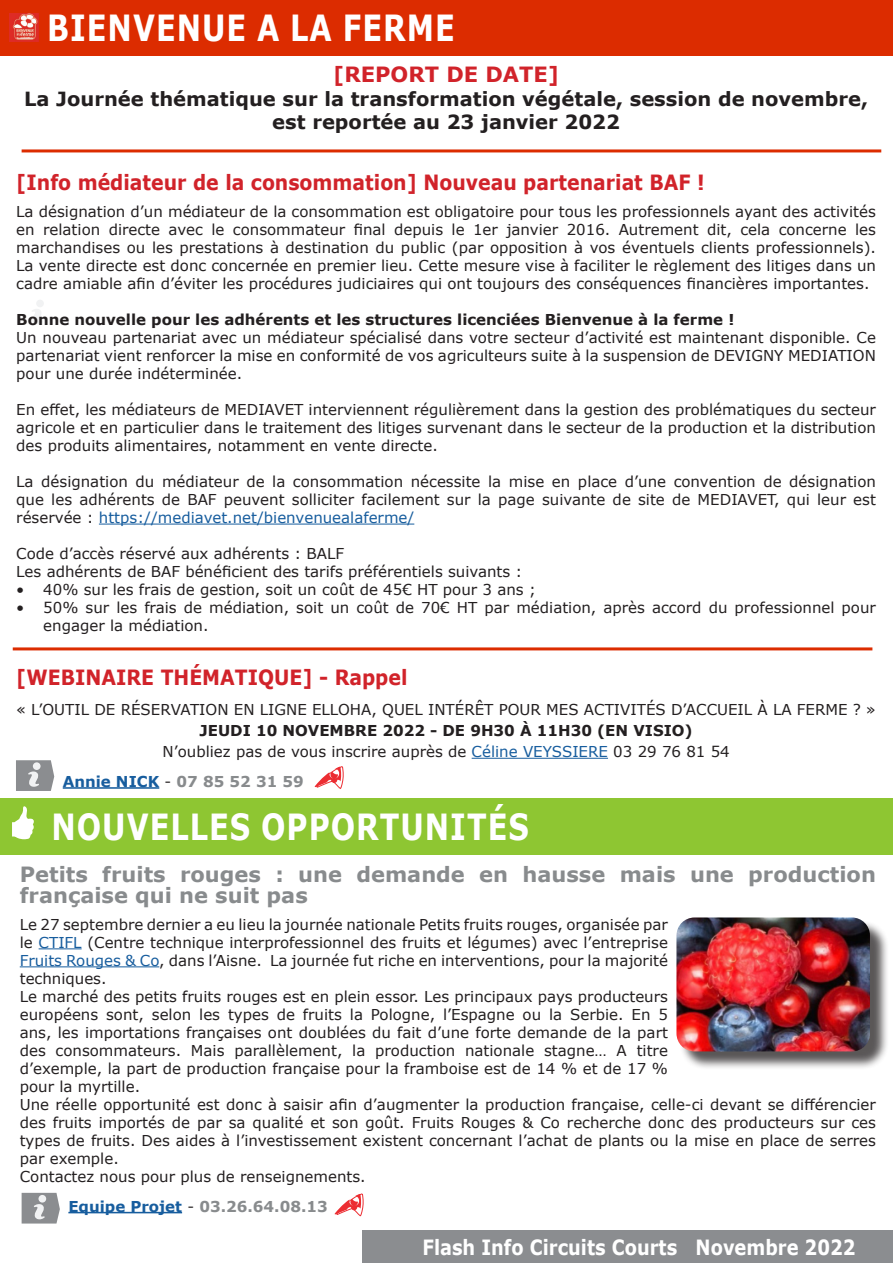
<style>
.page{position:relative;width:893px;height:1263px;background:#fff}
.page>*{position:absolute;margin:0;border:0;box-sizing:border-box;transform-origin:0 0}
.t1{font:700 36px "Verdana";letter-spacing:.035em;color:#fff;scale:.8 1}
.t2{font:700 21px "Verdana";color:#d1232a;scale:.9 1}
.t3{font:700 21px/21px "Verdana";color:#888b8d}
.t4{font:700 21px "Verdana";color:#fff;scale:.85 1}
.t5{font:700 21px "Verdana";color:#d1232a}
.t6{font:700 19.5px "Verdana";color:#231f20}
.t7{font:15px/18px "Verdana";color:#231f20;text-align:justify}
.t8{font:700 15px "Verdana";color:#231f20}
.t9{font:700 15px "Verdana";color:#888b8d}
.s1{color:#175d9e}
.s2{font-weight:700}
.s3{font-weight:400;color:#231f20}
</style>
<div class="page">
<div style="left:363px;top:1230px;width:530px;height:33px;background:#8b8d90"></div>
<svg style="left:32px;top:309px;width:10px;height:15px"></svg>
<div style="left:36px;top:300px;width:8px;height:7px;background:#f1f2f3;border-radius:50%"></div>
<div style="left:0;top:0;width:893px;height:55px;background:#dc2c00"></div>
<hr style="left:99px;top:524px;width:315px;height:1px;background:#175d9e">
<hr style="left:472px;top:758px;width:136px;height:1px;background:#175d9e">
<hr style="left:63px;top:787px;width:96px;height:2px;background:#175d9e">
<img style="left:10px;top:13px;width:28px;height:29px">
<svg style="left:16px;top:760px;width:38px;height:31px"></svg>
<div style="left:33px;top:762px;width:8px;height:8px;background:#f1f2f3;border-radius:50%"></div>
<svg style="left:315px;top:766px;width:29px;height:23px"></svg>
<div style="left:0;top:798px;width:893px;height:57px;background:#8ec632"></div>
<svg style="left:12px;top:806px;width:22px;height:33px"></svg>
<hr style="left:39px;top:948px;width:43px;height:1px;background:#175d9e">
<hr style="left:20px;top:966px;width:139px;height:1px;background:#175d9e">
<hr style="left:68px;top:1212px;width:114px;height:1px;background:#175d9e">
<div style="left:679px;top:920px;width:210px;height:150px;background:#231f20;opacity:.75"></div>
<img style="left:676px;top:917px;width:194px;height:134px">
<svg style="left:22px;top:1193px;width:38px;height:30px"></svg>
<div style="left:38px;top:1195px;width:8px;height:7px;background:#f1f2f3;border-radius:50%"></div>
<svg style="left:335px;top:1193px;width:28px;height:23px"></svg>
<hr style="left:22px;top:149px;width:859px;height:3px;background:#dc2c00">
<hr style="left:13px;top:647px;width:859px;height:3px;background:#dc2c00">
<p class="t1" style="left:47px;top:3px;width:511px">BIENVENUE A LA FERME</p>
<p class="t5" style="left:333px;top:60px;width:228px">[REPORT DE DATE]</p>
<p class="t6" style="left:24px;top:85px;width:845px">La Journée thématique sur la transformation végétale, session de novembre,</p>
<p class="t6" style="left:272px;top:108px;width:349px">est reportée au 23 janvier 2022</p>
<p class="t2" style="left:16px;top:168px;width:766px">[Info médiateur de la consommation] Nouveau partenariat BAF !</p>
<p class="t7" style="left:16px;top:202px;width:861px">La désignation d’un médiateur de la consommation est obligatoire pour tous les professionnels ayant des activités en relation directe avec le consommateur final depuis le 1er janvier 2016. Autrement dit, cela concerne les marchandises ou les prestations à destination du public (par opposition à vos éventuels clients professionnels).<br>La vente directe est donc concernée en premier lieu. Cette mesure vise à faciliter le règlement des litiges dans un cadre amiable afin d’éviter les procédures judiciaires qui ont toujours des conséquences financières importantes.</p>
<p class="t8" style="left:16px;top:309px;width:720px">Bonne nouvelle pour les adhérents et les structures licenciées Bienvenue à la ferme !</p>
<p class="t7" style="left:16px;top:328px;width:861px">Un nouveau partenariat avec un médiateur spécialisé dans votre secteur d’activité est maintenant disponible. Ce partenariat vient renforcer la mise en conformité de vos agriculteurs suite à la suspension de DEVIGNY MEDIATION pour une durée indéterminée.</p>
<p class="t7" style="left:16px;top:400px;width:861px">En effet, les médiateurs de MEDIAVET interviennent régulièrement dans la gestion des problématiques du secteur agricole et en particulier dans le traitement des litiges survenant dans le secteur de la production et la distribution des produits alimentaires, notamment en vente directe.</p>
<p class="t7" style="left:16px;top:472px;width:861px">La désignation du médiateur de la consommation nécessite la mise en place d’une convention de désignation que les adhérents de BAF peuvent solliciter facilement sur la page suivante de site de MEDIAVET, qui leur est réservée : <span class="s1">https://mediavet.net/bienvenuealaferme/</span></p>
<p class="t7" style="left:16px;top:544px;width:329px">Code d’accès réservé aux adhérents : BALF</p>
<p class="t7" style="left:16px;top:562px;width:507px">Les adhérents de BAF bénéficient des tarifs préférentiels suivants :</p>
<p class="t7" style="left:16px;top:580px;width:521px">• 40% sur les frais de gestion, soit un coût de 45€ HT pour 3 ans ;</p>
<p class="t7" style="left:43px;top:598px;width:834px;text-indent:-27px">• 50% sur les frais de médiation, soit un coût de 70€ HT par médiation, après accord du professionnel pour engager la médiation.</p>
<p class="t2" style="left:16px;top:663px;width:436px">[WEBINAIRE THÉMATIQUE] - Rappel</p>
<p class="t7" style="left:16px;top:699px;width:861px;line-height:21px;text-align:center">« L’OUTIL DE RÉSERVATION EN LIGNE ELLOHA, QUEL INTÉRÊT POUR MES ACTIVITÉS D’ACCUEIL À LA FERME ? »<br><span class="s2">JEUDI 10 NOVEMBRE 2022 - DE 9H30 À 11H30 (EN VISIO)</span></p>
<p class="t7" style="left:162px;top:742px;width:569px">N’oubliez pas de vous inscrire auprès de <span class="s1">Céline VEYSSIERE</span> 03 29 76 81 54</p>
<p class="t9" style="left:63px;top:771px;width:243px"><span class="s1">Annie NICK</span> <span class="s3">-</span> 07 85 52 31 59</p>
<p class="t1" style="left:51px;top:802px;width:598px">NOUVELLES OPPORTUNITÉS</p>
<p class="t3" style="left:20px;top:863px;width:858px">Petits fruits rouges : une demande en hausse mais une production française qui ne suit pas</p>
<p class="t7" style="left:20px;top:915px;width:650px">Le 27 septembre dernier a eu lieu la journée nationale Petits fruits rouges, organisée par le <span class="s1">CTIFL</span> (Centre technique interprofessionnel des fruits et légumes) avec l’entreprise <span class="s1">Fruits Rouges &amp; Co</span>, dans l’Aisne. La journée fut riche en interventions, pour la majorité techniques.</p>
<p class="t7" style="left:20px;top:987px;width:650px">Le marché des petits fruits rouges est en plein essor. Les principaux pays producteurs européens sont, selon les types de fruits la Pologne, l’Espagne ou la Serbie. En 5 ans, les importations françaises ont doublées du fait d’une forte demande de la part des consommateurs. Mais parallèlement, la production nationale stagne… A titre d’exemple, la part de production française pour la framboise est de 14 % et de 17 % pour la myrtille.</p>
<p class="t7" style="left:20px;top:1095px;width:858px">Une réelle opportunité est donc à saisir afin d’augmenter la production française, celle-ci devant se différencier des fruits importés de par sa qualité et son goût. Fruits Rouges &amp; Co recherche donc des producteurs sur ces types de fruits. Des aides à l’investissement existent concernant l’achat de plants ou la mise en place de serres par exemple.</p>
<p class="t7" style="left:20px;top:1167px;width:347px">Contactez nous pour plus de renseignements.</p>
<p class="t9" style="left:68px;top:1195px;width:261px"><span class="s1">Equipe Projet</span> <span class="s3">-</span> 03.26.64.08.13</p>
<p class="t4" style="left:422px;top:1232px;width:511px">Flash Info Circuits Courts Novembre 2022</p>
</div>
